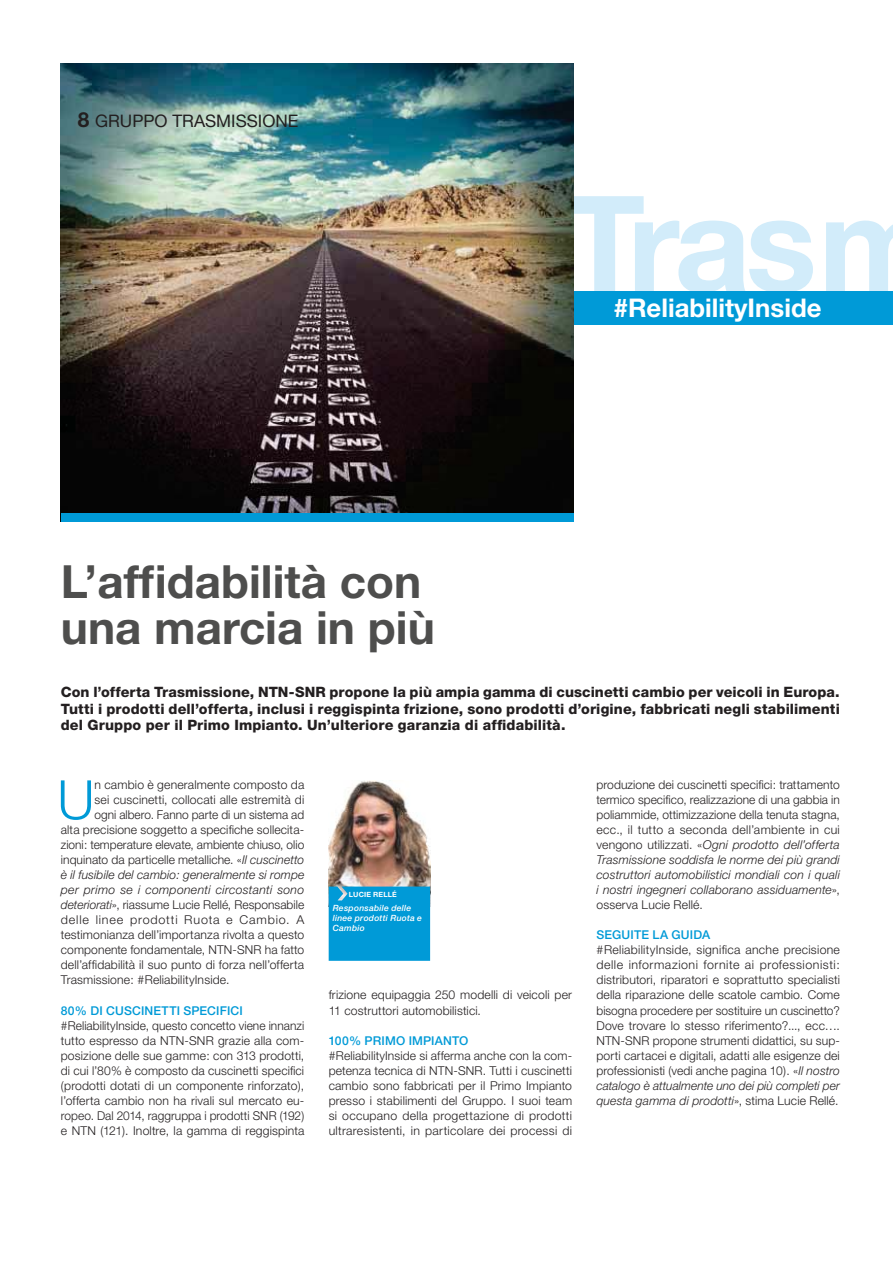
<style>
.page{position:relative;width:893px;height:1263px;background:#fff}
.page>*{position:absolute;margin:0;border:0;box-sizing:border-box;transform-origin:0 0}
.t1{font:700 133.05px "Helvetica Neue";letter-spacing:-.04em;color:#d2ecfa}
.t2{font:300 54.3px "Helvetica Neue";color:#009ad7}
.t3{font:700 45.75px/45.8px "Helvetica Neue";color:#4e4e4d}
.t4{font:700 25.8px "Helvetica Neue";color:#fff}
.t5{font:17.1px "Helvetica Neue";color:#231f20}
.t6{font:800 14.25px/16.5px "Helvetica Neue";letter-spacing:.01em;color:#231f20;text-align:justify}
.t7{font:300 12.15px/15px "Helvetica Neue";letter-spacing:.01em;color:#231f20;text-align:justify}
.t8{font:italic 300 12.15px "Helvetica Neue";letter-spacing:.015em;color:#231f20}
.t9{font:500 12.15px "Helvetica Neue";letter-spacing:.015em;color:#009ad7}
.t10{font:300 12.15px "Helvetica Neue";letter-spacing:.065em;color:#231f20}
.t11{font:italic 500 8.55px/10.1px "Helvetica Neue";letter-spacing:.025em;color:#fff}
.t12{font:700 7.2px "Helvetica Neue";letter-spacing:.025em;color:#fff}
.s1{font-weight:700;font-size:20.7px}
.s2{font-style:italic}
</style>
<div class="page">
<div style="left:571px;top:292px;width:322px;height:33px;background:#009ad7"></div>
<img style="left:61px;top:63px;width:512px;height:451px">
<img style="left:329px;top:780px;width:101px;height:107px">
<div style="left:61px;top:514px;width:512px;height:8px;background:#009ad7"></div>
<div style="left:329px;top:887px;width:101px;height:74px;background:#009ad7"></div>
<h3 class="t5" style="left:78px;top:110px;width:222px"><span class="s1">8</span> GRUPPO TRASMISSIONE</h3>
<h3 class="t3" style="left:61px;top:563px;width:375px">L’affidabilità con una marcia in più</h3>
<h1 class="t1" style="left:564px;top:196px;width:376px">Trasm</h1>
<h3 class="t4" style="left:614px;top:298px;width:209px">#ReliabilityInside</h3>
<p class="t6" style="left:61px;top:685px;width:780px">Con l’offerta Trasmissione, NTN-SNR propone la più ampia gamma di cuscinetti cambio per veicoli in Europa.<br>Tutti i prodotti dell’offerta, inclusi i reggispinta frizione, sono prodotti d’origine, fabbricati negli stabilimenti del Gruppo per il Primo Impianto. Un’ulteriore garanzia di affidabilità.</p>
<h2 class="t2" style="left:57px;top:780px;width:39px">U</h2>
<p class="t7" style="left:94px;top:778px;width:211px">n cambio è generalmente composto da</p>
<p class="t7" style="left:94px;top:793px;width:211px">sei cuscinetti, collocati alle estremità di</p>
<p class="t7" style="left:94px;top:808px;width:211px">ogni albero. Fanno parte di un sistema ad</p>
<p class="t7" style="left:61px;top:823px;width:245px">alta precisione soggetto a specifiche sollecita-</p>
<p class="t7" style="left:61px;top:839px;width:245px">zioni: temperature elevate, ambiente chiuso, olio</p>
<p class="t7" style="left:61px;top:854px;width:245px">inquinato da particelle metalliche. «<span class="s2">Il cuscinetto</span></p>
<p class="t8" style="left:61px;top:871px;width:245px">è il fusibile del cambio: generalmente si rompe</p>
<p class="t8" style="left:61px;top:886px;width:245px">per primo se i componenti circostanti sono</p>
<p class="t7" style="left:61px;top:899px;width:245px"><span class="s2">deteriorati</span>», riassume Lucie Rellé, Responsabile</p>
<p class="t10" style="left:61px;top:916px;width:245px">delle linee prodotti Ruota e Cambio. A</p>
<p class="t7" style="left:61px;top:929px;width:245px">testimonianza dell’importanza rivolta a questo</p>
<p class="t7" style="left:61px;top:944px;width:245px">componente fondamentale, NTN-SNR ha fatto</p>
<p class="t7" style="left:61px;top:959px;width:245px">dell’affidabilità il suo punto di forza nell’offerta</p>
<p class="t7" style="left:61px;top:974px;width:170px">Trasmissione: #ReliabilityInside.</p>
<p class="t9" style="left:61px;top:1006px;width:183px">80% DI CUSCINETTI SPECIFICI</p>
<p class="t7" style="left:61px;top:1019px;width:245px">#ReliabilityInside, questo concetto viene innanzi tutto espresso da NTN-SNR grazie alla com&shy;posizione delle sue gamme: con 313 prodotti, di cui l’80% è composto da cuscinetti specifici (prodotti dotati di un componente rinforzato), l’offerta cambio non ha rivali sul mercato eu&shy;ropeo. Dal 2014, raggruppa i prodotti SNR (192) e NTN (121). Inoltre, la gamma di reggispinta</p>
<p class="t12" style="left:349px;top:892px;width:49px">LUCIE RELLÉ</p>
<p class="t11" style="left:333px;top:904px;width:91px">Responsabile delle linee prodotti Ruota e<br>Cambio</p>
<p class="t7" style="left:329px;top:989px;width:245px">frizione equipaggia 250 modelli di veicoli per<br>11 costruttori automobilistici.</p>
<p class="t9" style="left:329px;top:1036px;width:141px">100% PRIMO IMPIANTO</p>
<p class="t7" style="left:329px;top:1049px;width:245px">#ReliabilityInside si afferma anche con la com&shy;petenza tecnica di NTN-SNR. Tutti i cuscinetti cambio sono fabbricati per il Primo Impianto presso i stabilimenti del Gruppo. I suoi team si occupano della progettazione di prodotti ultraresistenti, in particolare dei processi di</p>
<p class="t7" style="left:596px;top:778px;width:245px">produzione dei cuscinetti specifici: trattamento termico specifico, realizzazione di una gabbia in poliammide, ottimizzazione della tenuta stagna, ecc., il tutto a seconda dell’ambiente in cui vengono utilizzati. «<span class="s2">Ogni prodotto dell’offerta Trasmissione soddisfa le norme dei più grandi costruttori automobilistici mondiali con i quali i nostri ingegneri collaborano assiduamente</span>», osserva Lucie Rellé.</p>
<p class="t9" style="left:596px;top:931px;width:115px">SEGUITE LA GUIDA</p>
<p class="t7" style="left:596px;top:944px;width:245px">#ReliabilityInside, significa anche precisione delle informazioni fornite ai professionisti: distributori, riparatori e soprattutto specialisti della riparazione delle scatole cambio. Come bisogna procedere per sostituire un cuscinetto?<br>Dove trovare lo stesso riferimento?..., ecc….<br>NTN-SNR propone strumenti didattici, su sup&shy;porti cartacei e digitali, adatti alle esigenze dei professionisti (vedi anche pagina 10). «<span class="s2">Il nostro catalogo è attualmente uno dei più completi per questa gamma di prodotti</span>», stima Lucie Rellé.</p>
</div>
